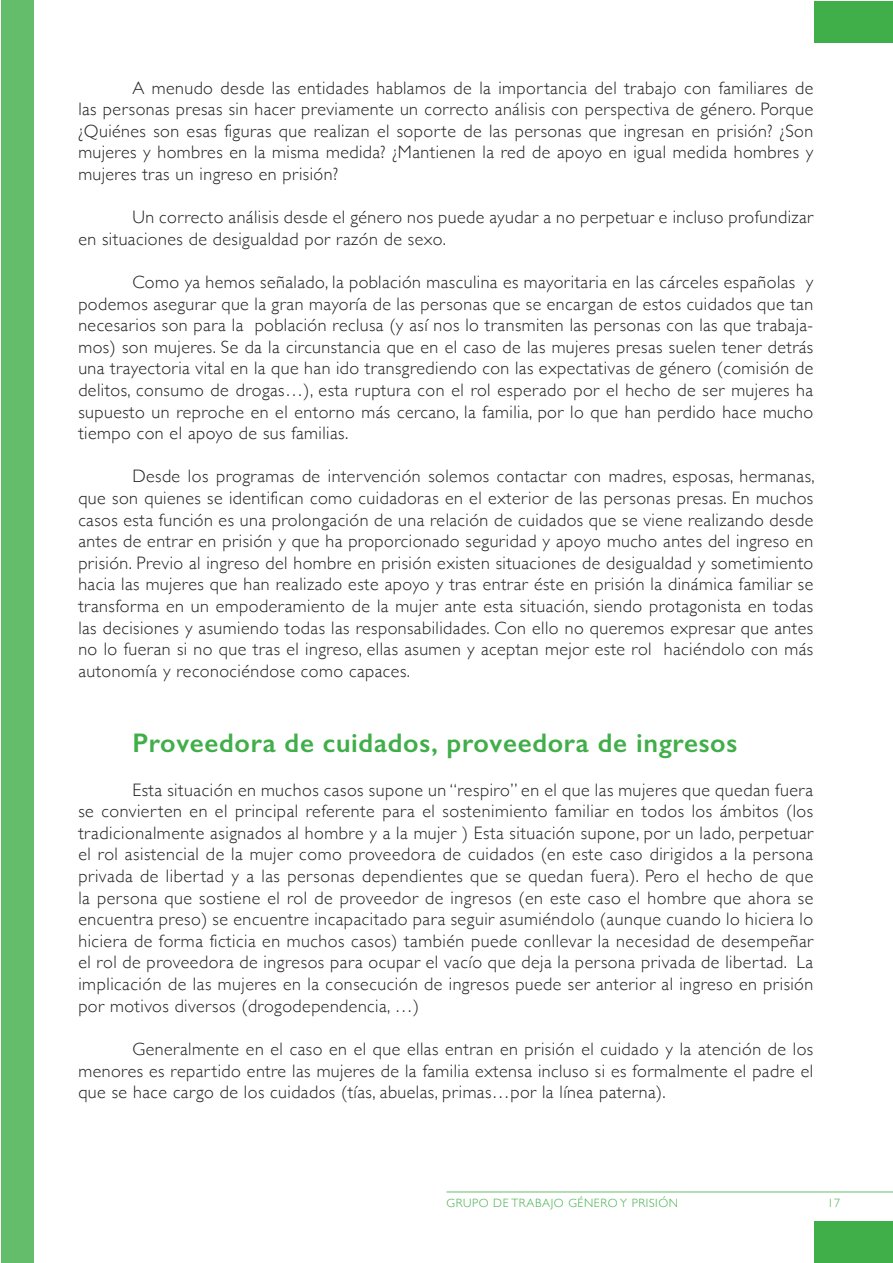
<style>
.page{position:relative;width:893px;height:1263px;background:#fff}
.page>*{position:absolute;margin:0;border:0;box-sizing:border-box;transform-origin:0 0}
.t1{font:600 27px "Gill Sans";letter-spacing:.025em;color:#40ae49}
.t2{font:300 18px/21.6px "Gill Sans";letter-spacing:.025em;color:#231f20;text-align:justify}
.t3{font:300 12px "Gill Sans";letter-spacing:.05em;color:#40ae49}
</style>
<div class="page">
<hr style="left:446px;top:1191px;width:447px;height:1px;background:#40ae49">
<div style="left:1px;top:0;width:32px;height:1262px;background:#64bd6b"></div>
<div style="left:815px;top:1222px;width:78px;height:41px;background:#40ae49"></div>
<div style="left:815px;top:1px;width:78px;height:41px;background:#40ae49"></div>
<p class="t2" style="left:78px;top:76px;width:736px;text-indent:54px">A menudo desde las entidades hablamos de la importancia del trabajo con familiares de las personas presas sin hacer previamente un correcto análisis con perspectiva de género. Porque ¿Quiénes son esas figuras que realizan el soporte de las personas que ingresan en prisión? ¿Son mujeres y hombres en la misma medida? ¿Mantienen la red de apoyo en igual medida hombres y mujeres tras un ingreso en prisión?</p>
<p class="t2" style="left:78px;top:206px;width:736px;text-indent:54px">Un correcto análisis desde el género nos puede ayudar a no perpetuar e incluso profundizar en situaciones de desigualdad por razón de sexo.</p>
<p class="t2" style="left:78px;top:270px;width:736px;text-indent:54px">Como ya hemos señalado, la población masculina es mayoritaria en las cárceles españolas y podemos asegurar que la gran mayoría de las personas que se encargan de estos cuidados que tan necesarios son para la población reclusa (y así nos lo transmiten las personas con las que trabaja&shy;mos) son mujeres. Se da la circunstancia que en el caso de las mujeres presas suelen tener detrás una trayectoria vital en la que han ido transgrediendo con las expectativas de género (comisión de delitos, consumo de drogas…), esta ruptura con el rol esperado por el hecho de ser mujeres ha supuesto un reproche en el entorno más cercano, la familia, por lo que han perdido hace mucho tiempo con el apoyo de sus familias.</p>
<p class="t2" style="left:78px;top:465px;width:738px;text-indent:54px">Desde los programas de intervención solemos contactar con madres, esposas, hermanas, que son quienes se identifican como cuidadoras en el exterior de las personas presas. En muchos casos esta función es una prolongación de una relación de cuidados que se viene realizando desde antes de entrar en prisión y que ha proporcionado seguridad y apoyo mucho antes del ingreso en prisión. Previo al ingreso del hombre en prisión existen situaciones de desigualdad y sometimiento hacia las mujeres que han realizado este apoyo y tras entrar éste en prisión la dinámica familiar se transforma en un empoderamiento de la mujer ante esta situación, siendo protagonista en todas las decisiones y asumiendo todas las responsabilidades. Con ello no queremos expresar que antes no lo fueran si no que tras el ingreso, ellas asumen y aceptan mejor este rol haciéndolo con más autonomía y reconociéndose como capaces.</p>
<h1 class="t1" style="left:132px;top:727px;width:606px">Proveedora de cuidados, proveedora de ingresos</h1>
<p class="t2" style="left:78px;top:778px;width:736px;text-indent:54px">Esta situación en muchos casos supone un “respiro” en el que las mujeres que quedan fuera se convierten en el principal referente para el sostenimiento familiar en todos los ámbitos (los tradicionalmente asignados al hombre y a la mujer ) Esta situación supone, por un lado, perpetuar el rol asistencial de la mujer como proveedora de cuidados (en este caso dirigidos a la persona privada de libertad y a las personas dependientes que se quedan fuera). Pero el hecho de que la persona que sostiene el rol de proveedor de ingresos (en este caso el hombre que ahora se encuentra preso) se encuentre incapacitado para seguir asumiéndolo (aunque cuando lo hiciera lo hiciera de forma ficticia en muchos casos) también puede conllevar la necesidad de desempeñar el rol de proveedora de ingresos para ocupar el vacío que deja la persona privada de libertad. La implicación de las mujeres en la consecución de ingresos puede ser anterior al ingreso en prisión por motivos diversos (drogodependencia, …)</p>
<p class="t2" style="left:78px;top:1037px;width:736px;text-indent:54px">Generalmente en el caso en el que ellas entran en prisión el cuidado y la atención de los menores es repartido entre las mujeres de la familia extensa incluso si es formalmente el padre el que se hace cargo de los cuidados (tías, abuelas, primas…por la línea paterna).</p>
<p class="t3" style="left:446px;top:1193px;width:233px">GRUPO DE TRABAJO GÉNERO Y PRISIÓN</p>
<p class="t3" style="left:827px;top:1193px;width:14px">17</p>
</div>
